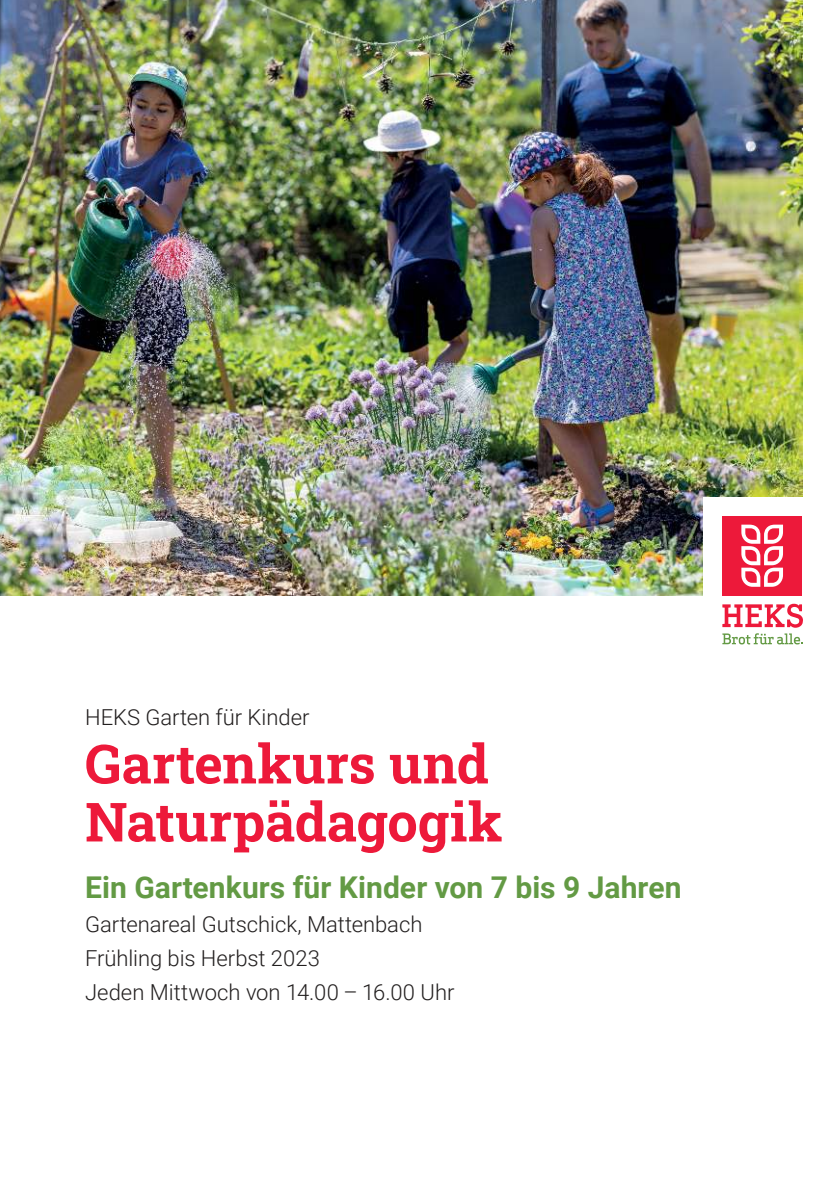
<style>
.page{position:relative;width:840px;height:1191px;background:#fff}
.page>*{position:absolute;margin:0;border:0;box-sizing:border-box;transform-origin:0 0}
.t1{font:700 54px/58px "Roboto Slab";letter-spacing:-.005em;color:#ed193a}
.t2{font:700 30px "Roboto";color:#639a44}
.t3{font:300 22px/34px "Roboto";color:#221f1f}
</style>
<div class="page">
<img style="left:0;top:0;width:801px;height:595px">
<div style="left:703px;top:497px;width:136px;height:221px;background:#fff"></div>
<svg style="left:722px;top:604px;width:80px;height:40px"></svg>
<div style="left:722px;top:516px;width:79px;height:79px;background:#ed193a"></div>
<svg style="left:741px;top:524px;width:41px;height:63px"></svg>
<p class="t3" style="left:85px;top:702px;width:226px">HEKS Garten für Kinder</p>
<h1 class="t1" style="left:85px;top:739px;width:419px">Gartenkurs und<br>Naturpädagogik</h1>
<h2 class="t2" style="left:85px;top:875px;width:597px">Ein Gartenkurs für Kinder von 7 bis 9 Jahren</h2>
<p class="t3" style="left:85px;top:906px;width:370px">Gartenareal Gutschick, Mattenbach<br>Frühling bis Herbst 2023<br>Jeden Mittwoch von 14.00 – 16.00 Uhr</p>
</div>
